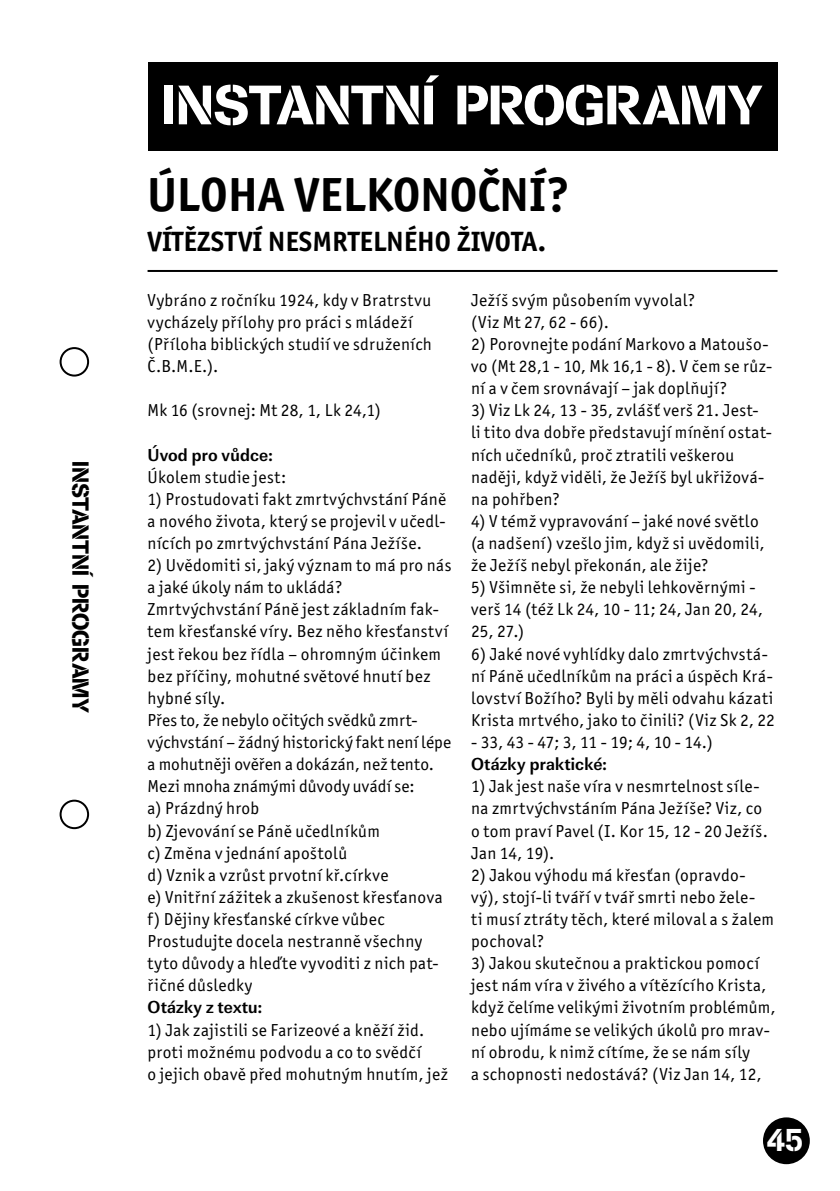
<style>
.page{position:relative;width:840px;height:1191px;background:#fff}
.page>*{position:absolute;margin:0;border:0;box-sizing:border-box;transform-origin:0 0}
.t1{font:58px "Cargo DCE";letter-spacing:-.01em;color:#fff}
.t2{font:700 48px "Officina San Itc TEE";color:#000}
.t3{font:33.6px "Cargo DCE";color:#fff}
.t4{font:700 28px "Officina San Itc TEE";color:#000}
.t5{font:24.4px "Cargo DCE";letter-spacing:-.01em;color:#000}
.t6{font:18px "URW Linear TCE Bol Nar";letter-spacing:.015em;color:#000}
.t7{font:17.4px/22.2px "Officina San Itc TEE";letter-spacing:.025em;color:#000}
.t8{font:17.4px "Officina San Itc TEE";letter-spacing:-.005em;color:#000}
</style>
<div class="page">
<hr style="left:147px;top:270px;width:630px;height:2px;background:#000">
<div style="left:60px;top:347px;width:29px;height:29px;border:2px solid #000;border-radius:50%"></div>
<div style="left:60px;top:799px;width:29px;height:30px;border:2px solid #000;border-radius:50%"></div>
<div style="left:147px;top:62px;width:630px;height:89px;background:#000"></div>
<div style="left:762px;top:1117px;width:47px;height:47px;background:#000;border-radius:50%"></div>
<h3 class="t5" style="left:95px;top:461px;width:254px;rotate:90deg">INSTANTNÍ PROGRAMY</h3>
<h1 class="t1" style="left:162px;top:71px;width:602px">INSTANTNÍ PROGRAMY</h1>
<h2 class="t2" style="left:147px;top:165px;width:57px">Úloha</h2>
<h2 class="t2" style="left:294px;top:165px;width:75px">Velkono</h2>
<h2 class="t2" style="left:477px;top:165px;width:94px">ční?</h2>
<h3 class="t4" style="left:147px;top:224px;width:400px">Vítězství nesmrteln ého života.</h3>
<p class="t7" style="left:147px;top:289px;width:286px">Vybráno z ročníku 1924, kdy v Bratrstvu vycházely přílohy pro práci s mládeží (Příloha biblických studií ve sdruženích<br>Č.B.M.E.).</p>
<p class="t7" style="left:147px;top:399px;width:235px">Mk 16 (srovnej: Mt 28, 1, Lk 24,1)</p>
<p class="t6" style="left:147px;top:444px;width:127px">Úvod pro vůdce:</p>
<p class="t7" style="left:147px;top:466px;width:140px">Úkolem studie jest:</p>
<p class="t7" style="left:147px;top:488px;width:300px;text-align:justify">1) Prostudovati fakt zmrtvýchvstání Páně a nového života, který se projevil v učedl&shy;nících po zmrtvýchvstání Pána Ježíše.</p>
<p class="t7" style="left:147px;top:554px;width:305px">2) Uvědomiti si, jaký význam to má pro nás a jaké úkoly nám to ukládá?<br>Zmrtvýchvstání Páně jest základním fak&shy;tem křesťanské víry. Bez něho křesťanství jest řekou bez řídla – ohromným účinkem bez příčiny, mohutné světové hnutí bez hybné síly.<br>Přes to, že nebylo očitých svědků zmrt&shy;výchvstání – žádný historický fakt není lépe a mohutněji ověřen a dokázán, než tento.<br>Mezi mnoha známými důvody uvádí se:<br>a) Prázdný hrob<br>b) Zjevování se Páně učedlníkům<br>c) Změna v jednání apoštolů<br>d) Vznik a vzrůst prvotní kř.církve<br>e) Vnitřní zážitek a zkušenost křesťanova f) Dějiny křesťanské církve vůbec Prostudujte docela nestranně všechny tyto důvody a hleďte vyvoditi z nich pat&shy;řičné důsledky</p>
<p class="t6" style="left:147px;top:996px;width:116px">Otázky z textu:</p>
<p class="t7" style="left:147px;top:1018px;width:301px">1) Jak zajistili se Farizeové a kněží žid. proti možnému podvodu a co to svědčí<br>o jejich obavě před mohutným hnutím, jež</p>
<p class="t7" style="left:471px;top:289px;width:225px">Ježíš svým působením vyvolal? (Viz Mt 27, 62 - 66).</p>
<p class="t7" style="left:471px;top:333px;width:302px">2) Porovnejte podání Markovo a Matoušo&shy;vo (Mt 28,1 - 10, Mk 16,1 - 8). V čem se růz&shy;ní a v čem srovnávají – jak doplňují?</p>
<p class="t7" style="left:471px;top:399px;width:302px">3) Viz Lk 24, 13 - 35, zvlášť verš 21. Jest&shy;li tito dva dobře představují mínění ostat&shy;ních učedníků, proč ztratili veškerou naději, když viděli, že Ježíš byl ukřižová&shy;na pohřben?</p>
<p class="t7" style="left:471px;top:510px;width:295px">4) V témž vypravování – jaké nové světlo (a nadšení) vzešlo jim, když si uvědomili, že Ježíš nebyl překonán, ale žije?</p>
<p class="t7" style="left:471px;top:576px;width:293px">5) Všimněte si, že nebyli lehkověrnými - verš 14 (též Lk 24, 10 - 11; 24, Jan 20, 24,<br>25, 27.)</p>
<p class="t7" style="left:471px;top:643px;width:305px">6) Jaké nové vyhlídky dalo zmrtvýchvstá&shy;ní Páně učedlníkům na práci a úspěch Krá&shy;lovství Božího? Byli by měli odvahu kázati Krista mrtvého, jako to činili? (Viz Sk 2, 22</p>
<p class="t8" style="left:471px;top:732px;width:243px">- 33, 43 - 47; 3, 11 - 19; 4, 10 - 14.)</p>
<p class="t6" style="left:471px;top:753px;width:137px">Otázky praktické:</p>
<p class="t7" style="left:471px;top:775px;width:298px">1) Jak jest naše víra v nesmrtelnost síle&shy;na zmrtvýchvstáním Pána Ježíše? Viz, co o tom praví Pavel (I. Kor 15, 12 - 20 Ježíš.<br>Jan 14, 19).</p>
<p class="t7" style="left:471px;top:864px;width:304px">2) Jakou výhodu má křesťan (opravdo&shy;vý), stojí-li tváří v tvář smrti nebo žele-<br>ti musí ztráty těch, které miloval a s žalem pochoval?</p>
<p class="t7" style="left:471px;top:952px;width:306px">3) Jakou skutečnou a praktickou pomocí jest nám víra v živého a vítězícího Krista, když čelíme velikými životním problémům, nebo ujímáme se velikých úkolů pro mrav&shy;ní obrodu, k nimž cítíme, že se nám síly<br>a schopnosti nedostává? (Viz Jan 14, 12,</p>
<h3 class="t3" style="left:766px;top:1119px;width:38px">45</h3>
</div>
